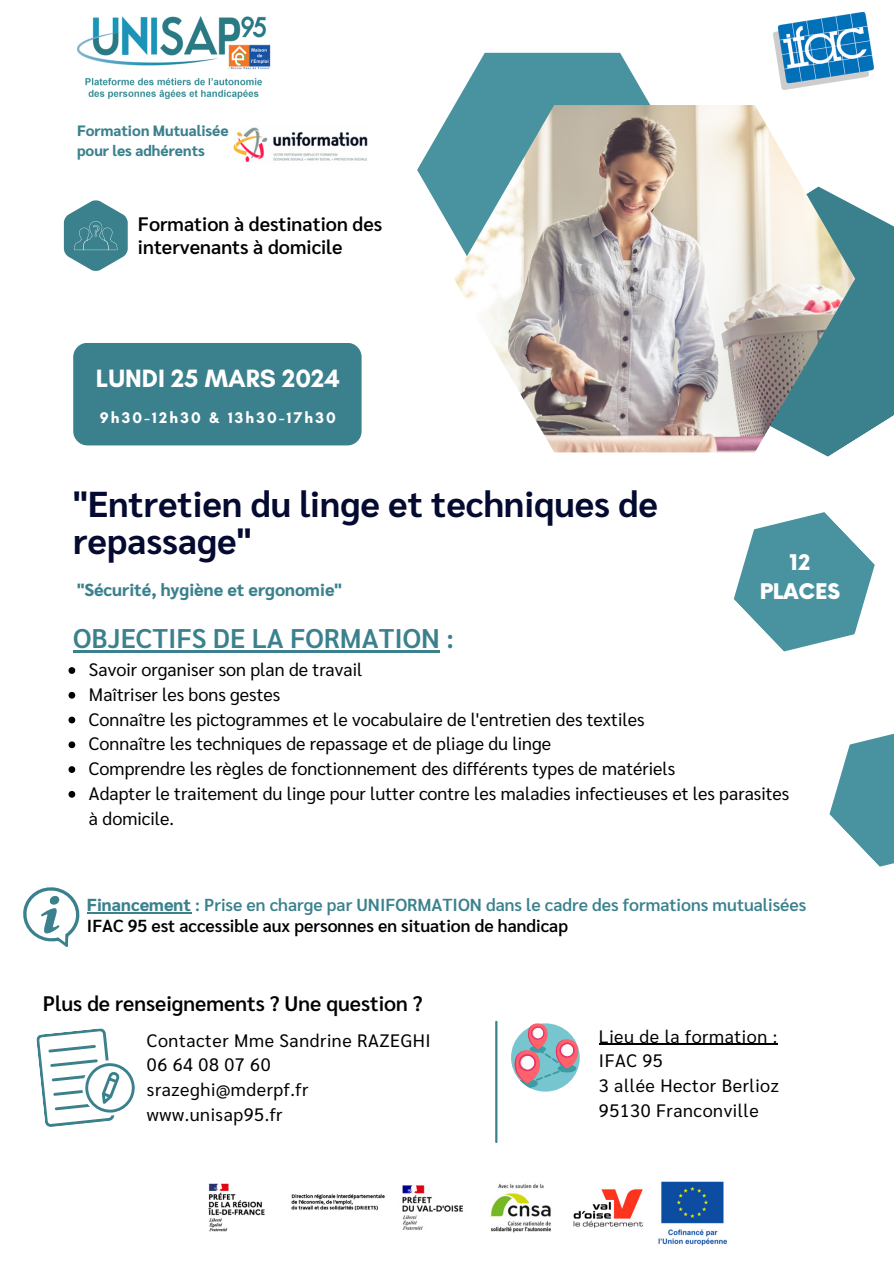
<style>
.page{position:relative;width:894px;height:1264px;background:#fff}
.page>*{position:absolute;margin:0;border:0;box-sizing:border-box;transform-origin:0 0}
.t1{font:700 36px/37.2px "Sarabun";color:#050a30}
.t2{font:600 27px "Sarabun";color:#3b818d}
.t3{font:700 25.5px "Glacial Indifference";color:#fff}
.t4{font:600 21px "Sarabun";color:#000}
.t5{font:900 21px "Now";color:#fff}
.t6{font:600 19.5px/22.5px "Sarabun";color:#000}
.t7{font:18px/24.8px "Sarabun";color:#000}
.t8{font:18px/24.8px "Sarabun";letter-spacing:.03em;color:#000}
.t9{font:600 17.4px/21.3px "Sarabun";color:#3b818d}
.t10{font:800 17.4px "Sarabun";color:#3b818d}
.t11{font:700 15.75px "Glacial Indifference";letter-spacing:.14em;color:#fff}
.t12{font:800 15px "Sarabun";color:#3b818d}
.s1{font-weight:800}
.s2{color:#000}
</style>
<div class="page">
<svg style="left:417px;top:53px;width:233px;height:181px;fill:#4993a0"></svg>
<svg style="left:646px;top:205px;width:247px;height:252px;fill:#3b818d"></svg>
<img style="left:454px;top:105px;width:400px;height:347px">
<svg style="left:829px;top:734px;width:64px;height:133px"></svg>
<div style="left:73px;top:343px;width:288px;height:102px;background:#3b818d;border-radius:14px"></div>
<svg style="left:23px;top:887px;width:57px;height:59px"></svg>
<svg style="left:36px;top:1028px;width:99px;height:99px"></svg>
<hr style="left:495px;top:1021px;width:2px;height:120px;background:#3b818d">
<svg style="left:511px;top:1023px;width:68px;height:68px"></svg>
<div style="left:562px;top:1044px;width:11px;height:12px;background:#fcfcfc;border-radius:50%"></div>
<svg style="left:64px;top:200px;width:64px;height:71px"></svg>
<svg style="left:733px;top:512px;width:142px;height:140px"></svg>
<img style="left:77px;top:17px;width:193px;height:83px">
<img style="left:233px;top:127px;width:134px;height:35px">
<img style="left:773px;top:12px;width:100px;height:78px">
<img style="left:208px;top:1181px;width:520px;height:65px">
<hr style="left:73px;top:650px;width:367px;height:2px;background:#3b818d">
<svg style="left:68px;top:667px;width:7px;height:7px"></svg>
<svg style="left:68px;top:692px;width:7px;height:6px"></svg>
<svg style="left:68px;top:716px;width:7px;height:7px"></svg>
<svg style="left:68px;top:741px;width:7px;height:7px"></svg>
<svg style="left:68px;top:766px;width:7px;height:7px"></svg>
<svg style="left:68px;top:791px;width:7px;height:6px"></svg>
<hr style="left:598px;top:1043px;width:179px;height:1px;background:#000">
<hr style="left:87px;top:912px;width:104px;height:1px;background:#3b818d">
<p class="t12" style="left:77px;top:120px;width:153px">Formation Mutualisée</p>
<p class="t12" style="left:77px;top:140px;width:129px">pour les adhérents</p>
<p class="t6" style="left:138px;top:212px;width:246px">Formation à destination des intervenants à domicile</p>
<h6 class="t3" style="left:96px;top:363px;width:245px">LUNDI 25 MARS 2024</h6>
<h6 class="t11" style="left:100px;top:408px;width:237px">9h30-12h30 &amp; 13h30-17h30</h6>
<p class="t1" style="left:73px;top:483px;width:586px">"Entretien du linge et techniques de repassage"</p>
<h6 class="t5" style="left:789px;top:550px;width:22px">12</h6>
<h6 class="t10" style="left:77px;top:577px;width:266px">"Sécurité, hygiène et ergonomie"</h6>
<h6 class="t5" style="left:759px;top:580px;width:82px">PLACES</h6>
<p class="t2" style="left:73px;top:619px;width:382px">OBJECTIFS DE LA FORMATION :</p>
<h4 class="t7" style="left:89px;top:656px;width:275px">Savoir organiser son plan de travail</h4>
<h2 class="t7" style="left:89px;top:681px;width:193px">Maîtriser les bons gestes</h2>
<p class="t7" style="left:89px;top:705px;width:557px">Connaître les pictogrammes et le vocabulaire de l'entretien des textiles</p>
<h1 class="t7" style="left:89px;top:730px;width:463px">Connaître les techniques de repassage et de pliage du linge</h1>
<p class="t7" style="left:89px;top:755px;width:587px">Comprendre les règles de fonctionnement des différents types de matériels</p>
<h3 class="t7" style="left:89px;top:780px;width:701px">Adapter le traitement du linge pour lutter contre les maladies infectieuses et les parasites à domicile.</h3>
<h6 class="t9" style="left:87px;top:893px;width:720px"><span class="s1">Financement</span> : Prise en charge par UNIFORMATION dans le cadre des formations mutualisées<br><span class="s2">IFAC 95 est accessible aux personnes en situation de handicap</span></h6>
<h5 class="t4" style="left:43px;top:988px;width:381px">Plus de renseignements ? Une question ?</h5>
<h2 class="t8" style="left:147px;top:1026px;width:285px">Contacter Mme Sandrine RAZEGHI<br>06 64 08 07 60 srazeghi@mderpf.fr www.unisap95.fr</h2>
<h6 class="t8" style="left:598px;top:1022px;width:181px">Lieu de la formation :<br>IFAC 95<br>3 allée Hector Berlioz<br>95130 Franconville</h6>
</div>
